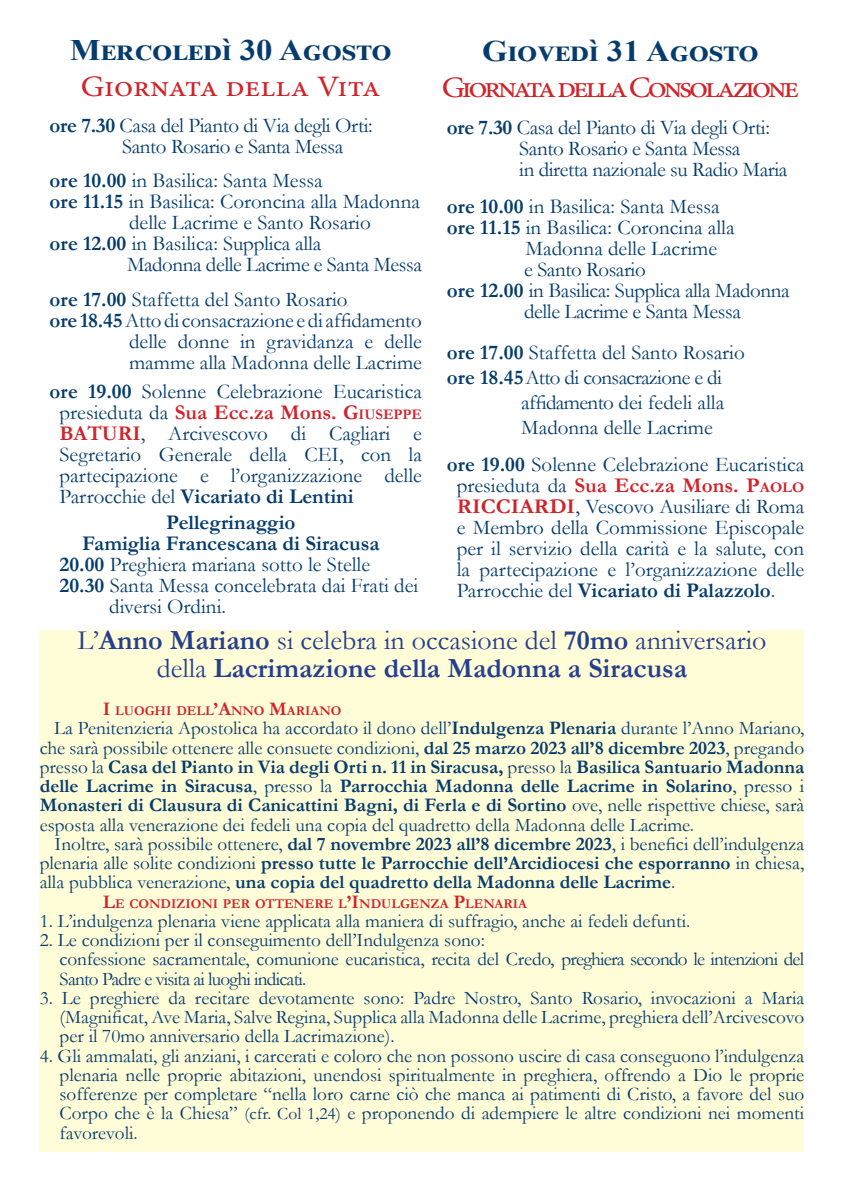
<style>
.page{position:relative;width:844px;height:1191px;background:#fff}
.page>*{position:absolute;margin:0;border:0;box-sizing:border-box;transform-origin:0 0}
.t1{font:700 29.75px "Times New Roman";color:#053c6d;scale:1.1 1}
.t2{font:29.75px "Minion Pro";letter-spacing:-.1em;color:#d1232a;scale:1.1 1}
.t3{font:29.75px "Minion Pro";letter-spacing:-.005em;color:#d1232a;scale:1.1 1}
.t4{font:28px "Garamond";color:#253f8e}
.t5{font:700 28px "Garamond";color:#253f8e}
.t6{font:21px/21px "Garamond";color:#053c6d;text-align:justify}
.t7{font:21px "Garamond";letter-spacing:-.02em;color:#053c6d}
.t8{font:700 21px "Garamond";color:#053c6d}
.t9{font:21px "Garamond";letter-spacing:-.03em;color:#053c6d}
.t10{font:700 21px "Garamond";color:#d1232a;scale:1.05 1}
.t11{font:19.25px/19.2px "Garamond";color:#053c6d;text-align:justify}
.t12{font:700 19.25px/19.2px "Garamond";color:#053c6d;text-align:justify}
.t13{font:19.25px/19.2px "Garamond";letter-spacing:-.04em;color:#053c6d}
.t14{font:700 19.25px "Garamond";color:#d1232a}
.t15{font:700 13.47px "Garamond";color:#d1232a}
.s1{font-weight:700}
.s2{font-weight:700;color:#d1232a}
.s3{font-weight:700;font-size:14.7px;color:#d1232a}
.s4{font-style:inherit}
.s5{font-weight:400}
.s6{font-size:19.25px}
.s7{font-size:17.5px}
</style>
<div class="page">
<div style="left:40px;top:630px;width:764px;height:521px;background:#fffcd8"></div>
<p class="t1" style="left:70px;top:28px;width:294px">Mercoledì 30 Agosto</p>
<p class="t3" style="left:81px;top:66px;width:274px">Giornata della Vita</p>
<p class="t7" style="left:50px;top:112px;width:324px"><span class="s1">ore 7.30</span> Casa del Pianto di Via degli Orti:</p>
<p class="t7" style="left:122px;top:133px;width:223px">Santo Rosario e Santa Messa</p>
<p class="t6" style="left:50px;top:169px;width:274px"><span class="s1">ore 10.00</span> in Basilica: Santa Messa</p>
<p class="t6" style="left:50px;top:190px;width:372px"><span class="s1">ore 11.15</span> in Basilica: Coroncina alla Madonna</p>
<p class="t6" style="left:129px;top:211px;width:243px">delle Lacrime e Santo Rosario</p>
<p class="t6" style="left:50px;top:232px;width:273px"><span class="s1">ore 12.00</span> in Basilica: Supplica alla</p>
<p class="t7" style="left:127px;top:250px;width:296px">Madonna delle Lacrime e Santa Messa</p>
<p class="t6" style="left:50px;top:288px;width:299px"><span class="s1">ore 17.00</span> Staffetta del Santo Rosario</p>
<p class="t6" style="left:50px;top:309px;width:373px"><span class="s1">ore 18.45</span> Atto di consacrazione e di affidamento</p>
<p class="t6" style="left:129px;top:330px;width:294px">delle donne in gravidanza e delle mamme alla Madonna delle Lacrime</p>
<p class="t6" style="left:60px;top:380px;width:364px;text-indent:-10px"><span class="s1">ore 19.00</span> Solenne Celebrazione Eucaristica presieduta da <span class="s2">Sua Ecc.za Mons.</span> <span class="s2">G</span><span class="s3">IUSEPPE </span><span class="s2">BATURI</span></p>
<p class="t1" style="left:482px;top:30px;width:253px">Giovedì 31 Agosto</p>
<p class="t2" style="left:442px;top:68px;width:326px">Giornata della Consolazione</p>
<p class="t7" style="left:446px;top:113px;width:324px"><span class="s1">ore 7.30</span> Casa del Pianto di Via degli Orti:</p>
<p class="t7" style="left:519px;top:134px;width:223px">Santo Rosario e Santa Messa</p>
<p class="t7" style="left:519px;top:155px;width:269px">in diretta nazionale su Radio Maria</p>
<p class="t6" style="left:446px;top:195px;width:274px"><span class="s1">ore 10.00</span> in Basilica: Santa Messa</p>
<p class="t6" style="left:446px;top:216px;width:289px"><span class="s1">ore 11.15</span> in Basilica: Coroncina alla</p>
<p class="t6" style="left:525px;top:237px;width:193px">Madonna delle Lacrime</p>
<p class="t7" style="left:524px;top:255px;width:123px">e Santo Rosario</p>
<p class="t7" style="left:446px;top:276px;width:344px"><span class="s1">ore 12.00</span> in Basilica: Supplica alla Madonna</p>
<p class="t7" style="left:524px;top:297px;width:218px">delle Lacrime e Santa Messa</p>
<p class="t6" style="left:446px;top:341px;width:299px"><span class="s1">ore 17.00</span> Staffetta del Santo Rosario</p>
<p class="t9" style="left:446px;top:363px;width:276px"><span class="s1">ore 18.45</span> Atto di consacrazione e di</p>
<p class="t6" style="left:521px;top:391px;width:204px">affidamento dei fedeli alla</p>
<p class="t6" style="left:521px;top:416px;width:193px">Madonna delle Lacrime</p>
<p class="t6" style="left:456px;top:453px;width:349px;text-indent:-10px"><span class="s1">ore 19.00</span> Solenne Celebrazione Eucaristica presieduta da <span class="s2">Sua Ecc.za Mons.</span> <span class="s2">P</span><span class="s3">AOLO </span><span class="s2">RICCI</span></p>
<p class="t6" style="left:60px;top:422px;width:364px;text-indent:81px"><span class="s4">,</span> Arcivescovo di Cagliari e Segretario Generale della CEI, con la partecipazione e l’organizzazione delle Parrocchie del <span class="s1">Vicariato di Lentini</span></p>
<p class="t8" style="left:166px;top:508px;width:131px">Pellegrinaggio</p>
<p class="t8" style="left:82px;top:529px;width:299px">Famiglia Francescana di Siracusa</p>
<p class="t6" style="left:60px;top:554px;width:312px"><span class="s1">20.00</span> Preghiera mariana sotto le Stelle</p>
<p class="t6" style="left:60px;top:575px;width:360px"><span class="s1">20.30</span> Santa Messa concelebrata dai Frati dei</p>
<p class="t6" style="left:109px;top:596px;width:118px">diversi Ordini.</p>
<p class="t6" style="left:456px;top:495px;width:349px;text-indent:119px">, Vescovo Ausiliare di Roma e Membro della Commissione Episcopale per il servizio della carità e la salute, con la partecipazione e l’organizzazione delle Parrocchie del <span class="s1">Vicariato di Palazzolo</span>.</p>
<p class="t4" style="left:77px;top:621px;width:690px">L’<span class="s1">Anno Mariano</span> si celebra in occasione del <span class="s1">70mo</span> anniversario</p>
<p class="t5" style="left:157px;top:648px;width:532px"><span class="s5">della</span> Lacrimazione della Madonna a Siracusa</p>
<p class="t14" style="left:40px;top:696px;width:36px">I</p>
<p class="t15" style="left:115px;top:701px;width:228px">LUOGHI DELL<span class="s6">’A</span>NNO <span class="s6">M</span>ARIANO</p>
<p class="t11" style="left:40px;top:718px;width:765px;text-indent:14px">La Penitenzieria Apostolica ha accordato il dono dell’<span class="s1">Indulgenza Plenaria</span> durante l’Anno Mariano, che sarà possibile ottenere alle consuete condizioni, <span class="s1">dal 25 marzo 2023 all’8 dicembre 2023</span>, pregando presso la <span class="s1">Casa del Pianto in Via degli Orti n. 11 in Siracusa,</span> presso la <span class="s1">Basilica Santuario Madonna delle Lacrime in Siracusa</span>, presso la <span class="s1">Parrocchia Madonna delle Lacrime in Solarino</span>, presso i <span class="s1">Monasteri di Clausura di Canicattini Bagni, di Ferla e di Sortino</span> ove, nelle rispettive chiese, sarà esposta alla venerazione dei fedeli una copia del quadretto della Madonna delle Lacrime.</p>
<p class="t12" style="left:40px;top:834px;width:765px;text-indent:15px"><span class="s5">Inoltre, sarà possibile ottenere,</span> dal 7 novembre 2023 all’8 dicembre 2023<span class="s5">, i benefici dell’indulgenza plenaria alle solite condizioni</span> presso tutte le Parrocchie dell’Arcidiocesi che esporranno <span class="s5">in chiesa, alla pubblica venerazione,</span> una copia del quadretto della Madonna delle Lacrime<span class="s5">.</span></p>
<p class="t15" style="left:103px;top:894px;width:426px"><span class="s6">L</span>E CONDIZIONI PER OTTENERE L<span class="s6">’I</span>NDULGENZA <span class="s6">P</span>LENARIA</p>
<p class="t11" style="left:40px;top:910px;width:652px">1. L’indulgenza plenaria viene applicata alla maniera di suffragio, anche ai fedeli defunti.</p>
<p class="t11" style="left:40px;top:930px;width:446px">2. Le condizioni per il conseguimento dell’Indulgenza sono:</p>
<p class="t13" style="left:60px;top:949px;width:746px">confessione sacramentale, comunione eucaristica, recita del Credo, preghiera secondo le intenzioni del<br>Santo Padre e visita ai luoghi indicati.</p>
<p class="t11" style="left:60px;top:987px;width:746px;text-indent:-20px">3. Le preghiere da recitare devotamente sono: Padre Nostro, Santo Rosario, invocazioni a Maria (Magnificat, Ave Maria, Salve Regina, Supplica alla Madonna delle Lacrime, preghiera dell’Arcivescovo per il 70mo anniversario della Lacrimazione).</p>
<p class="t11" style="left:60px;top:1045px;width:746px;text-indent:-20px">4. Gli ammalati, gli anziani, i carcerati e coloro che non possono uscire di casa conseguono l’indulgenza plenaria nelle proprie abitazioni, unendosi spiritualmente in preghiera, offrendo a Dio le proprie sofferenze per completare “nella loro carne ciò che manca ai patimenti di Cristo, a favore del suo Corpo che è la Chiesa” <span class="s7">(cfr. Col 1,24)</span> e proponendo di adempiere le altre condizioni nei momenti favorevoli.</p>
<p class="t10" style="left:519px;top:492px;width:28px">ARDI</p>
</div>
